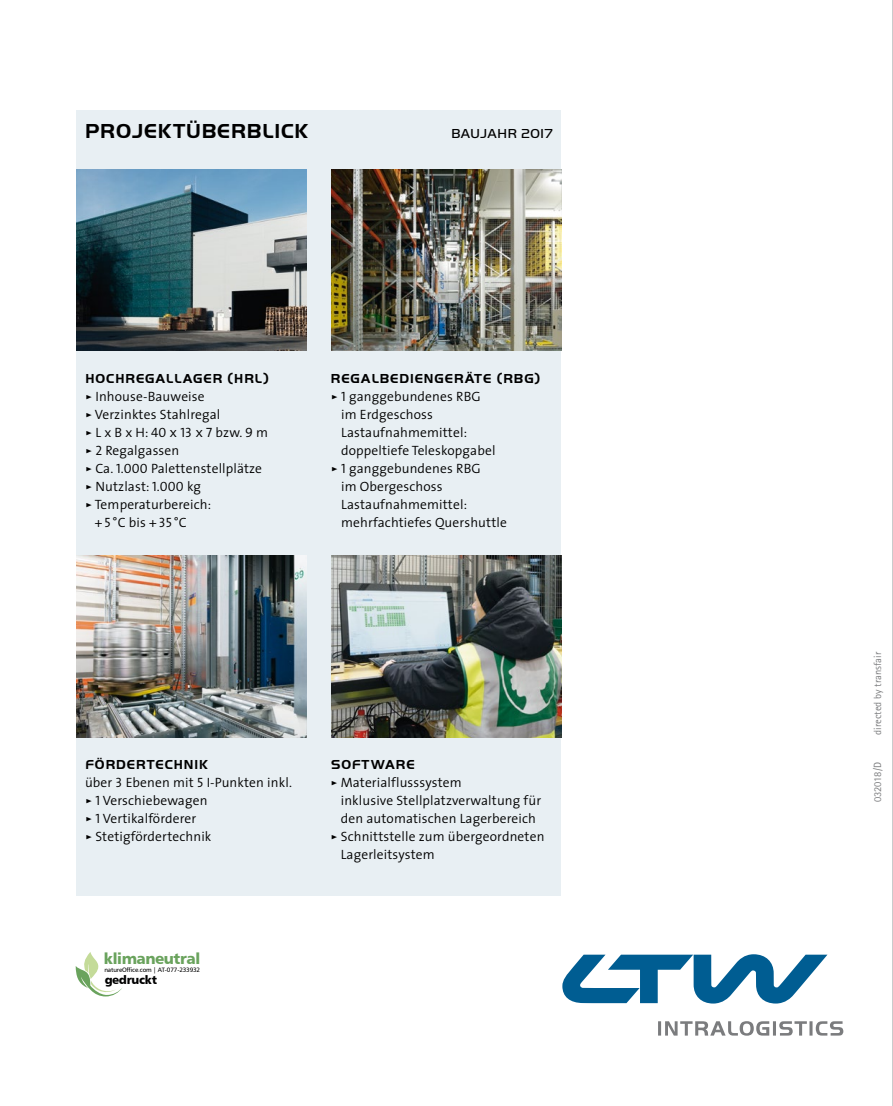
<style>
.page{position:relative;width:893px;height:1106px;background:#fff}
.page>*{position:absolute;margin:0;border:0;box-sizing:border-box;transform-origin:0 0}
.t1{font:700 21px "Handel Got D";letter-spacing:.04em;color:#000}
.t2{font:15.45px "Humanist 777 BT Black B";letter-spacing:-.03em;color:#6aa35d}
.t3{font:300 13.5px/18px "The Sans";letter-spacing:.01em;color:#000}
.t4{font:700 13.5px "Handel Got D";letter-spacing:.07em;color:#000}
.t5{font:13.5px "Handel Got D Ligh";letter-spacing:.05em;color:#000}
.t6{font:11.85px "Humanist 777 BT Black B";letter-spacing:-.03em;color:#000}
.t7{font:10.5px "Rotis Sans Serif";color:#7b7c7e}
.t8{font:6.3px "Humanist 777 BT Roman B";letter-spacing:-.03em;color:#000}
.s1{font-family:"The Sans Semi Light Caps";font-weight:400}
</style>
<div class="page">
<svg style="left:76px;top:952px;width:46px;height:44px"></svg>
<svg style="left:562px;top:954px;width:265px;height:49px"></svg>
<svg style="left:658px;top:1021px;width:185px;height:14px"></svg>
<div style="left:77px;top:111px;width:484px;height:785px;background:#e8eff3"></div>
<img style="left:77px;top:556px;width:229px;height:181px">
<img style="left:77px;top:169px;width:229px;height:181px">
<img style="left:332px;top:169px;width:229px;height:181px">
<img style="left:332px;top:556px;width:229px;height:181px">
<hr style="left:892px;top:0;width:1px;height:1106px;background:#98999b">
<p class="t1" style="left:85px;top:119px;width:225px">PROJEKTÜBERBLICK</p>
<p class="t5" style="left:451px;top:126px;width:103px">BAUJAHR 2017</p>
<p class="t4" style="left:85px;top:370px;width:185px">HOCHREGALLAGER (HRL)</p>
<p class="t3" style="left:85px;top:387px;width:121px"><span class="s1">&gt;</span> Inhouse-Bauweise</p>
<p class="t3" style="left:85px;top:405px;width:137px"><span class="s1">&gt;</span> Verzinktes Stahlregal</p>
<p class="t3" style="left:85px;top:423px;width:185px"><span class="s1">&gt;</span> L x B x H: <span class="s1">40 x 13 x 7</span> bzw. <span class="s1">9</span> m</p>
<p class="t3" style="left:85px;top:441px;width:96px"><span class="s1">&gt; 2</span> Regalgassen</p>
<p class="t3" style="left:85px;top:459px;width:179px"><span class="s1">&gt;</span> Ca. <span class="s1">1.000</span> Palettenstellplätze</p>
<p class="t3" style="left:85px;top:476px;width:117px"><span class="s1">&gt;</span> Nutzlast: <span class="s1">1.000</span> kg</p>
<p class="t3" style="left:95px;top:495px;width:118px;text-indent:-10px"><span class="s1">&gt;</span> Temperaturbereich: <span class="s1">+ 5</span> °C bis <span class="s1">+ 35</span> °C</p>
<p class="t4" style="left:331px;top:370px;width:211px">REGALBEDIENGERÄTE (RBG)</p>
<p class="t3" style="left:341px;top:387px;width:156px;text-indent:-10px"><span class="s1">&gt; 1</span> ganggebundenes RBG im Erdgeschoss<br>Lastaufnahmemittel: doppeltiefe Teleskopgabel</p>
<p class="t3" style="left:341px;top:459px;width:167px;text-indent:-10px"><span class="s1">&gt; 1</span> ganggebundenes RBG<br>im Obergeschoss<br>Lastaufnahmemittel: mehrfachtiefes Quershuttle</p>
<p class="t4" style="left:85px;top:757px;width:124px">FÖRDERTECHNIK</p>
<p class="t3" style="left:85px;top:773px;width:208px">über <span class="s1">3</span> Ebenen mit <span class="s1">5</span> I-Punkten inkl.</p>
<p class="t3" style="left:85px;top:791px;width:124px"><span class="s1">&gt; 1</span> Verschiebewagen</p>
<p class="t3" style="left:85px;top:809px;width:113px"><span class="s1">&gt; 1</span> Vertikalförderer</p>
<p class="t3" style="left:85px;top:827px;width:128px"><span class="s1">&gt;</span> Stetigfördertechnik</p>
<p class="t2" style="left:104px;top:948px;width:98px">klimaneutral</p>
<p class="t8" style="left:104px;top:965px;width:97px">natureOffice.com | AT-077-233932</p>
<p class="t6" style="left:105px;top:972px;width:54px">gedruckt</p>
<p class="t4" style="left:331px;top:757px;width:85px">SOFTWARE</p>
<p class="t3" style="left:341px;top:773px;width:202px;text-indent:-10px"><span class="s1">&gt;</span> Materialflusssystem<br>inklusive Stellplatzverwaltung für den automatischen Lagerbereich</p>
<p class="t3" style="left:341px;top:827px;width:205px;text-indent:-10px"><span class="s1">&gt;</span> Schnittstelle zum übergeordneten<br>Lagerleitsystem</p>
<p class="t7" style="left:871px;top:735px;width:85px;rotate:-90deg">directed by transfair</p>
<p class="t7" style="left:871px;top:802px;width:42px;rotate:-90deg">032018/D</p>
</div>
